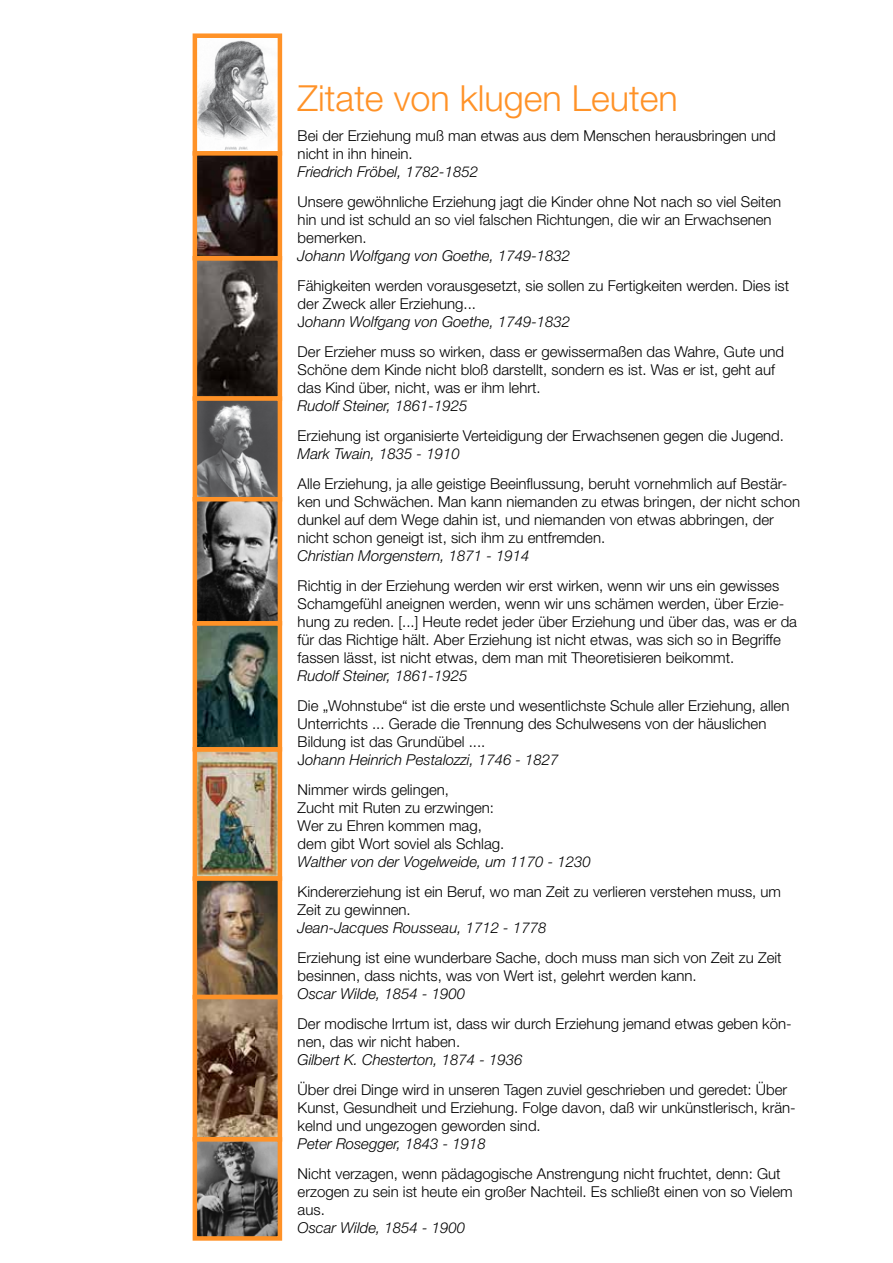
<style>
.page{position:relative;width:893px;height:1263px;background:#fff}
.page>*{position:absolute;margin:0;border:0;box-sizing:border-box;transform-origin:0 0}
.t1{font:300 36px "Helvetica Neue LT Std";color:#ff9227}
.t2{font:300 15px/18px "Helvetica Neue LT Std";color:#000}
.t3{font:italic 300 15px "Helvetica Neue LT Std";color:#000}
.s1{font-style:italic}
</style>
<div class="page">
<img style="left:198px;top:40px;width:79px;height:1196px">
<div style="left:193px;top:256px;width:89px;height:145px;border:4px solid #ff9227"></div>
<div style="left:193px;top:747px;width:89px;height:134px;border:4px solid #ff9227"></div>
<div style="left:193px;top:876px;width:89px;height:123px;border:4px solid #ff9227"></div>
<div style="left:193px;top:33px;width:89px;height:123px;border:4px solid #ff9227"></div>
<div style="left:193px;top:151px;width:89px;height:109px;border:4px solid #ff9227"></div>
<div style="left:193px;top:396px;width:89px;height:105px;border:4px solid #ff9227"></div>
<div style="left:193px;top:621px;width:89px;height:130px;border:4px solid #ff9227"></div>
<div style="left:193px;top:497px;width:89px;height:128px;border:4px solid #ff9227"></div>
<div style="left:193px;top:995px;width:89px;height:146px;border:4px solid #ff9227"></div>
<div style="left:193px;top:1137px;width:89px;height:104px;border:4px solid #ff9227"></div>
<h1 class="t1" style="left:298px;top:76px;width:382px">Zitate von klugen Leuten</h1>
<p class="t2" style="left:298px;top:126px;width:480px">Bei der Erziehung muß man etwas aus dem Menschen herausbringen und nicht in ihn hinein.</p>
<p class="t3" style="left:298px;top:162px;width:182px">Friedrich Fröbel, 1782-1852</p>
<p class="t2" style="left:298px;top:192px;width:485px">Unsere gewöhnliche Erziehung jagt die Kinder ohne Not nach so viel Seiten hin und ist schuld an so viel falschen Richtungen, die wir an Erwachsenen bemerken.</p>
<p class="t3" style="left:298px;top:246px;width:274px">Johann Wolfgang von Goethe, 1749-1832</p>
<p class="t2" style="left:298px;top:276px;width:493px">Fähigkeiten werden vorausgesetzt, sie sollen zu Fertigkeiten werden. Dies ist der Zweck aller Erziehung...<br>J<span class="s1">ohann Wolfgang von Goethe, 1749-1832</span></p>
<p class="t2" style="left:298px;top:342px;width:488px">Der Erzieher muss so wirken, dass er gewissermaßen das Wahre, Gute und<br>Schöne dem Kinde nicht bloß darstellt, sondern es ist. Was er ist, geht auf das Kind über, nicht, was er ihm lehrt.</p>
<p class="t3" style="left:298px;top:396px;width:171px">Rudolf Steiner, 1861-1925</p>
<p class="t2" style="left:298px;top:426px;width:488px">Erziehung ist organisierte Verteidigung der Erwachsenen gegen die Jugend.</p>
<p class="t3" style="left:298px;top:444px;width:164px">Mark Twain, 1835 - 1910</p>
<p class="t2" style="left:298px;top:474px;width:504px">Alle Erziehung, ja alle geistige Beeinflussung, beruht vornehmlich auf Bestär&shy;ken und Schwächen. Man kann niemanden zu etwas bringen, der nicht schon dunkel auf dem Wege dahin ist, und niemanden von etwas abbringen, der nicht schon geneigt ist, sich ihm zu entfremden.</p>
<p class="t3" style="left:298px;top:546px;width:233px">Christian Morgenstern, 1871 - 1914</p>
<p class="t2" style="left:298px;top:576px;width:501px">Richtig in der Erziehung werden wir erst wirken, wenn wir uns ein gewisses Schamgefühl aneignen werden, wenn wir uns schämen werden, über Erzie&shy;hung zu reden. [...] Heute redet jeder über Erziehung und über das, was er da für das Richtige hält. Aber Erziehung ist nicht etwas, was sich so in Begriffe fassen lässt, ist nicht etwas, dem man mit Theoretisieren beikommt.</p>
<p class="t3" style="left:298px;top:666px;width:171px">Rudolf Steiner, 1861-1925</p>
<p class="t2" style="left:298px;top:696px;width:493px">Die „Wohnstube“ ist die erste und wesentlichste Schule aller Erziehung, allen Unterrichts ... Gerade die Trennung des Schulwesens von der häuslichen Bildung ist das Grundübel ....<br>J<span class="s1">ohann Heinrich Pestalozzi, 1746 - 1827</span></p>
<p class="t2" style="left:298px;top:780px;width:208px">Nimmer wirds gelingen,<br>Zucht mit Ruten zu erzwingen:<br>Wer zu Ehren kommen mag, dem gibt Wort soviel als Schlag.</p>
<p class="t3" style="left:298px;top:852px;width:295px">Walther von der Vogelweide, um 1170 - 1230</p>
<p class="t2" style="left:298px;top:882px;width:485px">Kindererziehung ist ein Beruf, wo man Zeit zu verlieren verstehen muss, um<br>Zeit zu gewinnen.</p>
<p class="t3" style="left:298px;top:918px;width:250px">Jean-Jacques Rousseau, 1712 - 1778</p>
<p class="t2" style="left:298px;top:948px;width:486px">Erziehung ist eine wunderbare Sache, doch muss man sich von Zeit zu Zeit besinnen, dass nichts, was von Wert ist, gelehrt werden kann.</p>
<p class="t3" style="left:298px;top:984px;width:169px">Oscar Wilde, 1854 - 1900</p>
<p class="t2" style="left:298px;top:1014px;width:495px">Der modische Irrtum ist, dass wir durch Erziehung jemand etwas geben kön&shy;nen, das wir nicht haben.</p>
<p class="t3" style="left:298px;top:1050px;width:226px">Gilbert K. Chesterton, 1874 - 1936</p>
<p class="t2" style="left:298px;top:1080px;width:500px">Über drei Dinge wird in unseren Tagen zuviel geschrieben und geredet: Über<br>Kunst, Gesundheit und Erziehung. Folge davon, daß wir unkünstlerisch, krän&shy;kelnd und ungezogen geworden sind.</p>
<p class="t3" style="left:298px;top:1134px;width:190px">Peter Rosegger, 1843 - 1918</p>
<p class="t2" style="left:298px;top:1164px;width:496px">Nicht verzagen, wenn pädagogische Anstrengung nicht fruchtet, denn: Gut erzogen zu sein ist heute ein großer Nachteil. Es schließt einen von so Vielem aus.</p>
<p class="t3" style="left:298px;top:1218px;width:169px">Oscar Wilde, 1854 - 1900</p>
</div>
